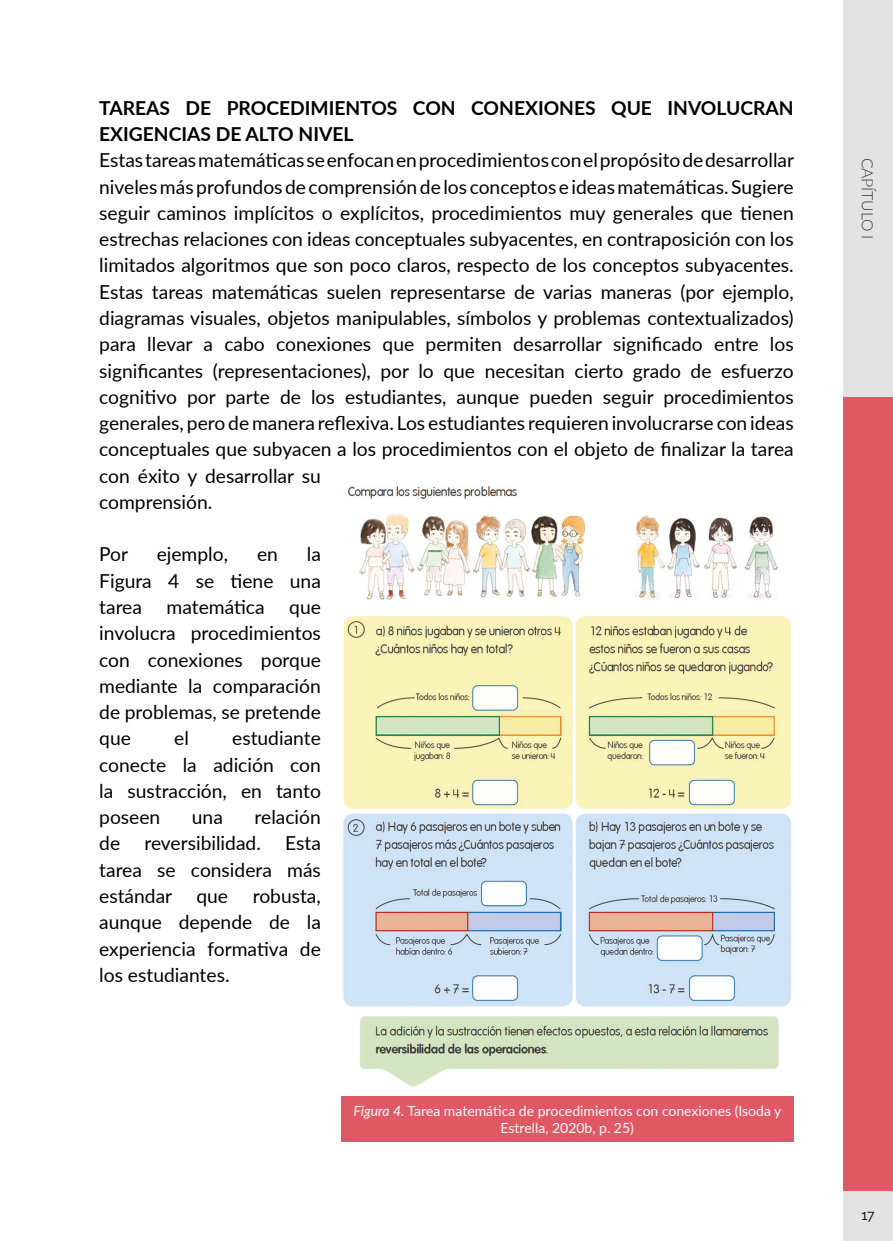
<style>
.page{position:relative;width:893px;height:1241px;background:#fff}
.page>*{position:absolute;margin:0;border:0;box-sizing:border-box;transform-origin:0 0}
.t1{font:19.25px/26.2px "Lato";color:#000;text-align:justify}
.t2{font:700 19.25px/26.2px "Lato";color:#000}
.t3{font:300 15.75px "Lato";letter-spacing:-.01em;color:#3c3c3b}
.t4{font:14px/16.8px "Lato";color:#fff;text-align:center}
.t5{font:14px "Raleway";color:#000}
.s1{font-style:italic}
</style>
<div class="page">
<div style="left:843px;top:397px;width:50px;height:843px;background:#de5964"></div>
<div style="left:843px;top:0;width:50px;height:397px;background:#e3e3e3"></div>
<div style="left:843px;top:1191px;width:50px;height:49px;background:#e3e3e3"></div>
<div style="left:341px;top:1095px;width:453px;height:46px;background:#de5964"></div>
<img style="left:343px;top:486px;width:449px;height:601px">
<p class="t2" style="left:99px;top:94px;width:696px">TAREAS DE PROCEDIMIENTOS CON CONEXIONES QUE INVOLUCRAN<br>EXIGENCIAS DE ALTO NIVEL</p>
<p class="t1" style="left:99px;top:146px;width:696px;text-align:left">Estas tareas matemáticas se enfocan en procedimientos con el propósito de desarrollar niveles más profundos de comprensión de los conceptos e ideas matemáticas. Sugiere seguir caminos implícitos o explícitos, procedimientos muy generales que tienen estrechas relaciones con ideas conceptuales subyacentes, en contraposición con los limitados algoritmos que son poco claros, respecto de los conceptos subyacentes.<br>Estas tareas matemáticas suelen representarse de varias maneras (por ejemplo, diagramas visuales, objetos manipulables, símbolos y problemas contextualizados) para llevar a cabo conexiones que permiten desarrollar significado entre los significantes (representaciones), por lo que necesitan cierto grado de esfuerzo cognitivo por parte de los estudiantes, aunque pueden seguir procedimientos generales, pero de manera reflexiva. Los estudiantes requieren involucrarse con ideas conceptuales que subyacen a los procedimientos con el objeto de finalizar la tarea con éxito y desarrollar su<br>comprensión.</p>
<p class="t1" style="left:99px;top:540px;width:30px">Por</p>
<p class="t1" style="left:157px;top:540px;width:73px">ejemplo,</p>
<p class="t1" style="left:257px;top:540px;width:22px">en</p>
<p class="t1" style="left:99px;top:540px;width:223px;text-indent:208px">la Figura 4 se tiene una tarea</p>
<p class="t1" style="left:167px;top:593px;width:100px">matemática</p>
<p class="t1" style="left:99px;top:593px;width:223px;text-indent:190px">que involucra procedimientos con conexiones porque mediante la comparación de problemas, se pretende que</p>
<p class="t1" style="left:99px;top:724px;width:223px;text-indent:133px">estudiante conecte la adición con la sustracción, en tanto poseen</p>
<p class="t1" style="left:174px;top:724px;width:16px">el</p>
<p class="t1" style="left:192px;top:803px;width:33px">una</p>
<p class="t1" style="left:255px;top:803px;width:68px">relación</p>
<p class="t1" style="left:99px;top:829px;width:22px">de</p>
<p class="t1" style="left:144px;top:829px;width:118px">reversibilidad.</p>
<p class="t1" style="left:99px;top:829px;width:223px;text-indent:186px">Esta tarea se considera más estándar</p>
<p class="t1" style="left:99px;top:881px;width:223px;text-indent:153px">robusta, aunque depende de la experiencia formativa de los estudiantes.</p>
<p class="t1" style="left:196px;top:881px;width:33px">que</p>
<p class="t4" style="left:353px;top:1101px;width:429px"><span class="s1">Figura 4.</span> Tarea matemática de procedimientos con conexiones (Isoda y<br>Estrella, 2020b, p. 25)</p>
<p class="t3" style="left:878px;top:158px;width:83px;rotate:90deg">CAPÍTULO I</p>
<p class="t5" style="left:862px;top:1206px;width:15px">17</p>
</div>
